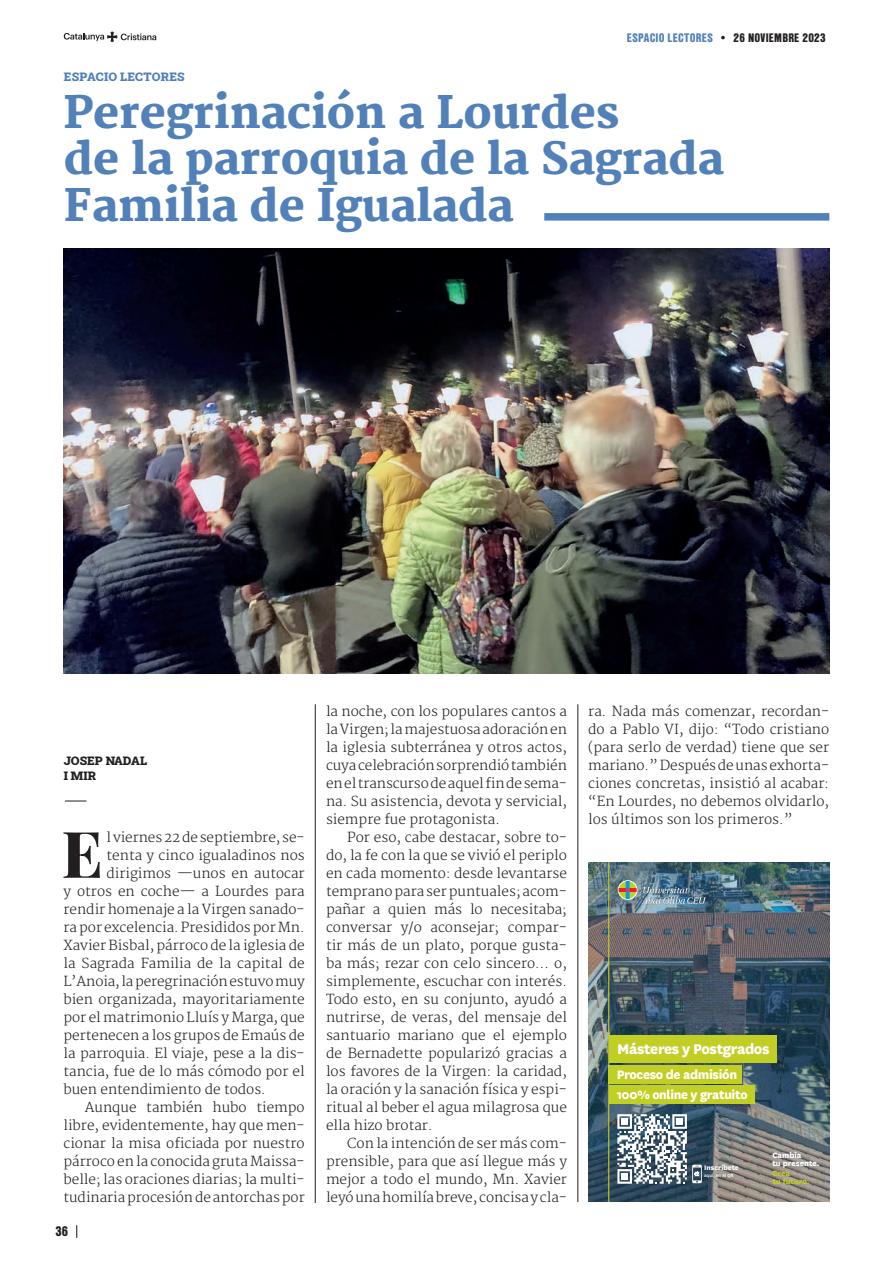
<style>
.page{position:relative;width:893px;height:1263px;background:#fff}
.page>*{position:absolute;margin:0;border:0;box-sizing:border-box;transform-origin:0 0}
.t1{font:800 64.35px "Playfair Display";color:#231f20}
.TITOLS_CULTURA{font:800 43.5px/46.5px "Merriweather";color:#5181b8}
.t2{font:800 16.5px "National";letter-spacing:-.025em;color:#fff}
.t3{font:800 14.4px "National";letter-spacing:-.025em;color:#fff}
.t4{font:800 14.1px "National";letter-spacing:-.025em;color:#fff}
.TEXTO_PPAL_ESP{font:300 13.5px/18px "Merriweather";color:#231f20;text-align:justify}
.t5{font:900 13.5px "Nimbus San Con LOT";color:#231f20}
.t6{font:900 12px "Nimbus San Con LOT";letter-spacing:.02em;color:#231f20}
.t7{font:12px "Roboto Slab";letter-spacing:.02em;color:#5181b8}
.NOM_REDACTORS{font:12px "Roboto Slab";color:#231f20}
.t8{font:800 9px/7.9px "National";color:#fff}
.t9{font:800 9px/7.9px "National";color:#c1ce23}
.t10{font:800 7.95px "National";color:#fff}
.t11{font:500 5.25px "National";color:#fff}
.s1{color:#5181b8}
</style>
<div class="page">
<svg style="left:76px;top:1225px;width:1px;height:13px"></svg>
<svg style="left:64px;top:31px;width:92px;height:11px"></svg>
<img style="left:64px;top:248px;width:765px;height:425px">
<div style="left:544px;top:213px;width:285px;height:8px;background:#5181b8"></div>
<svg style="left:65px;top:801px;width:21px;height:1px"></svg>
<hr style="left:315px;top:704px;width:1px;height:499px;background:#231f20">
<hr style="left:578px;top:704px;width:1px;height:498px;background:#231f20">
<img style="left:588px;top:862px;width:241px;height:340px">
<div style="left:609px;top:1065px;width:133px;height:18px;background:#c1ce23"></div>
<div style="left:609px;top:1086px;width:146px;height:18px;background:#c1ce23"></div>
<div style="left:609px;top:1035px;width:167px;height:27px;background:#c1ce23"></div>
<hr style="left:608px;top:862px;width:1px;height:340px;background:#c1ce23">
<svg style="left:618px;top:880px;width:19px;height:19px"></svg>
<svg style="left:619px;top:881px;width:87px;height:23px;background:#718a92"></svg>
<svg style="left:617px;top:1114px;width:85px;height:70px"></svg>
<p class="t7" style="left:64px;top:68px;width:122px">ESPACIO LECTORES</p>
<p class="t6" style="left:627px;top:28px;width:200px"><span class="s1">ESPACIO LECTORES</span> • 26 NOVIEMBRE 2023</p>
<p class="TITOLS_CULTURA" style="left:64px;top:91px;width:557px">Peregrinación a Lourdes</p>
<p class="TITOLS_CULTURA" style="left:64px;top:137px;width:661px">de la parroquia de la Sagrada<br>Familia de Igualada</p>
<p class="NOM_REDACTORS" style="left:64px;top:752px;width:85px">JOSEP NADAL</p>
<p class="NOM_REDACTORS" style="left:64px;top:767px;width:34px">I MIR</p>
<p class="t1" style="left:61px;top:803px;width:43px">E</p>
<p class="TEXTO_PPAL_ESP" style="left:107px;top:829px;width:200px">l viernes 22 de septiembre, se-</p>
<p class="TEXTO_PPAL_ESP" style="left:107px;top:847px;width:200px">tenta y cinco igualadinos nos</p>
<p class="TEXTO_PPAL_ESP" style="left:107px;top:865px;width:200px">dirigimos —unos en autocar</p>
<p class="TEXTO_PPAL_ESP" style="left:63px;top:883px;width:243px">y otros en coche— a Lourdes para</p>
<p class="TEXTO_PPAL_ESP" style="left:63px;top:901px;width:243px">rendir homenaje a la Virgen sanado-</p>
<p class="TEXTO_PPAL_ESP" style="left:63px;top:919px;width:243px">ra por excelencia. Presididos por Mn.</p>
<p class="TEXTO_PPAL_ESP" style="left:63px;top:937px;width:243px">Xavier Bisbal, párroco de la iglesia de</p>
<p class="TEXTO_PPAL_ESP" style="left:63px;top:955px;width:243px">la Sagrada Familia de la capital de</p>
<p class="TEXTO_PPAL_ESP" style="left:63px;top:973px;width:243px">L’Anoia, la peregrinación estuvo muy</p>
<p class="TEXTO_PPAL_ESP" style="left:63px;top:991px;width:243px">bien organizada, mayoritariamente</p>
<p class="TEXTO_PPAL_ESP" style="left:63px;top:1009px;width:243px">por el matrimonio Lluís y Marga, que</p>
<p class="TEXTO_PPAL_ESP" style="left:63px;top:1027px;width:243px">pertenecen a los grupos de Emaús de</p>
<p class="TEXTO_PPAL_ESP" style="left:63px;top:1045px;width:243px">la parroquia. El viaje, pese a la dis-</p>
<p class="TEXTO_PPAL_ESP" style="left:63px;top:1063px;width:243px">tancia, fue de lo más cómodo por el</p>
<p class="TEXTO_PPAL_ESP" style="left:63px;top:1081px;width:204px">buen entendimiento de todos.</p>
<p class="TEXTO_PPAL_ESP" style="left:63px;top:1098px;width:243px;text-indent:21px">Aunque también hubo tiempo libre, evidentemente, hay que men&shy;cionar la misa oficiada por nuestro párroco en la conocida gruta Maissa&shy;belle; las oraciones diarias; la multi&shy;tudinaria procesión de antorchas por</p>
<p class="t5" style="left:55px;top:1221px;width:14px">36</p>
<p class="TEXTO_PPAL_ESP" style="left:326px;top:703px;width:242px">la noche, con los populares cantos a la Virgen; la majestuosa adoración en la iglesia subterránea y otros actos, cuya celebración sorprendió también en el transcurso de aquel fin de sema&shy;na. Su asistencia, devota y servicial, siempre fue protagonista.</p>
<p class="TEXTO_PPAL_ESP" style="left:326px;top:829px;width:242px;text-indent:21px">Por eso, cabe destacar, sobre to&shy;do, la fe con la que se vivió el periplo en cada momento: desde levantarse temprano para ser puntuales; acom&shy;pañar a quien más lo necesitaba; conversar y/o aconsejar; compar&shy;tir más de un plato, porque gusta&shy;ba más; rezar con celo sincero... o, simplemente, escuchar con interés.<br>Todo esto, en su conjunto, ayudó a nutrirse, de veras, del mensaje del santuario mariano que el ejemplo de Bernadette popularizó gracias a los favores de la Virgen: la caridad, la oración y la sanación física y espi&shy;ritual al beber el agua milagrosa que ella hizo brotar.</p>
<p class="TEXTO_PPAL_ESP" style="left:326px;top:1134px;width:242px;text-indent:21px">Con la intención de ser más com&shy;prensible, para que así llegue más y mejor a todo el mundo, Mn. Xavier leyó una homilía breve, concisa y cla-</p>
<p class="TEXTO_PPAL_ESP" style="left:588px;top:702px;width:242px">ra. Nada más comenzar, recordan&shy;do a Pablo VI, dijo: “Todo cristiano (para serlo de verdad) tiene que ser mariano.” Después de unas exhorta&shy;ciones concretas, insistió al acabar: “En Lourdes, no debemos olvidarlo, los últimos son los primeros.”</p>
<p class="t2" style="left:617px;top:1037px;width:154px">Másteres y Postgrados</p>
<p class="t3" style="left:617px;top:1064px;width:122px">Proceso de admisión</p>
<p class="t4" style="left:617px;top:1084px;width:132px">100% online y gratuito</p>
<p class="t10" style="left:704px;top:1162px;width:36px">Inscríbete</p>
<p class="t11" style="left:704px;top:1171px;width:31px">aquí, en el QR</p>
<p class="t8" style="left:772px;top:1150px;width:49px">Cambia<br>tu presente.</p>
<p class="t9" style="left:772px;top:1168px;width:39px">Crea<br>tu futuro.</p>
</div>
